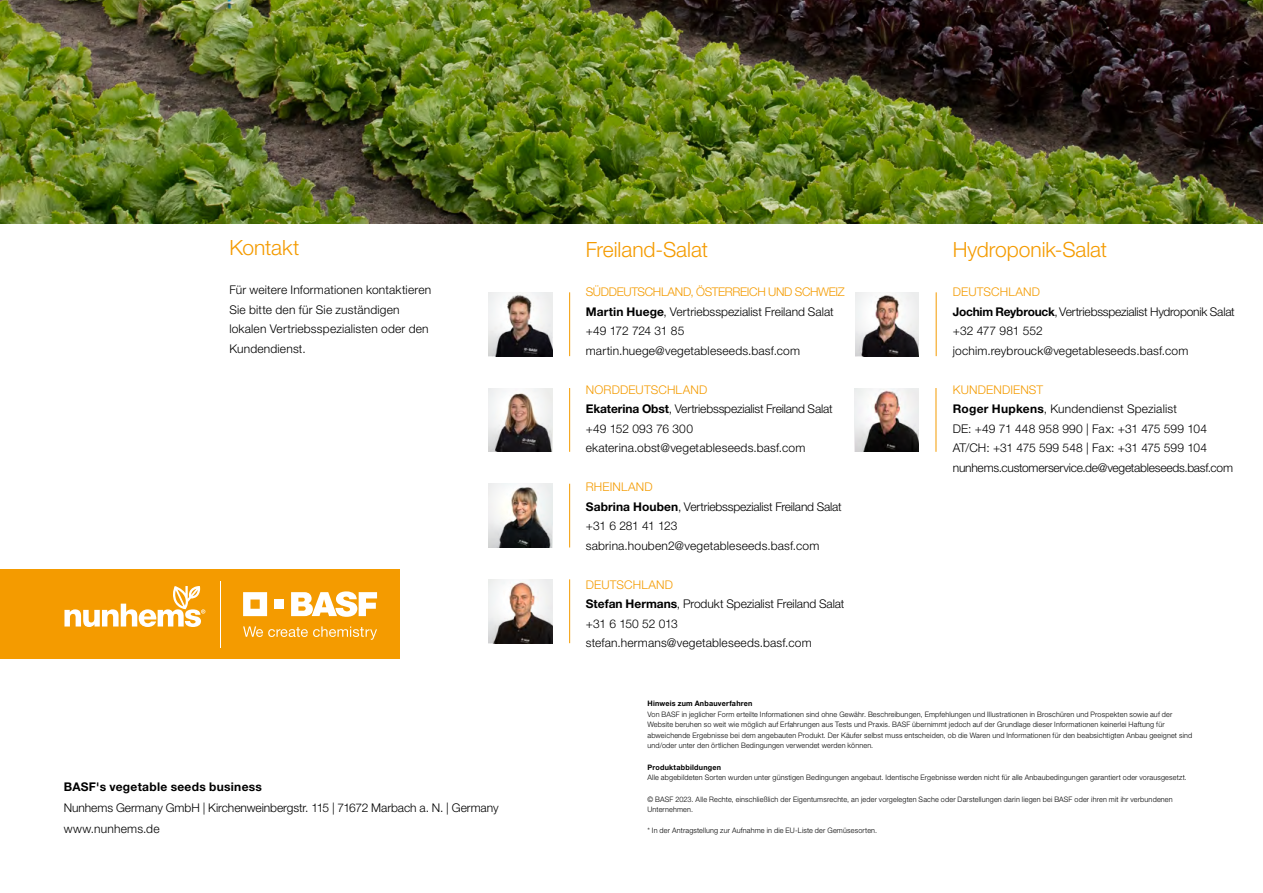
<style>
.page{position:relative;width:1263px;height:893px;background:#fff}
.page>*{position:absolute;margin:0;border:0;box-sizing:border-box;transform-origin:0 0}
.t1{font:300 21px "Helvetica Neue LT Std";letter-spacing:-.005em;color:#f49b00}
.t2{font:300 12px/19.5px "Helvetica Neue LT Std";letter-spacing:.005em;color:#000}
.t3{font:700 12px "Helvetica Neue LT Std";letter-spacing:.025em;color:#000}
.t4{font:300 7.5px/10.6px "Helvetica Neue LT Std";letter-spacing:.025em;color:#000;scale:.96 1}
.t5{font:700 7.5px "Helvetica Neue LT Std";letter-spacing:.03em;color:#000;scale:.96 1}
.s1{color:#f49b00}
.s2{font-weight:700}
</style>
<div class="page">
<img style="left:0;top:0;width:1263px;height:659px">
<h1 class="t1" style="left:229px;top:235px;width:72px">Kontakt</h1>
<p class="t2" style="left:229px;top:280px;width:203px">Für weitere Informationen kontaktieren<br>Sie bitte den für Sie zuständigen lokalen Vertriebsspezialisten oder den<br>Kundendienst.</p>
<p class="t3" style="left:64px;top:779px;width:200px">BASF's vegetable seeds business</p>
<p class="t2" style="left:64px;top:797px;width:436px;line-height:21.3px">Nunhems Germany GmbH | Kirchenweinbergstr. 115 | 71672 Marbach a. N. | Germany www.nunhems.de</p>
<h1 class="t1" style="left:586px;top:237px;width:124px">Freiland-Salat</h1>
<p class="t2" style="left:586px;top:282px;width:260px"><span class="s1">SÜDDEUTSCHLAND, ÖSTERREICH UND SCHWEIZ </span><span class="s2">Martin Huege</span>, Vertriebsspezialist Freiland Salat +49 172 724 31 85 martin.huege@vegetableseeds.basf.com</p>
<p class="t2" style="left:586px;top:379px;width:248px"><span class="s1">NORDDEUTSCHLAND<br></span><span class="s2">Ekaterina Obst</span>, Vertriebsspezialist Freiland Salat +49 152 093 76 300 ekaterina.obst@vegetableseeds.basf.com</p>
<p class="t2" style="left:586px;top:477px;width:257px"><span class="s1">RHEINLAND<br></span><span class="s2">Sabrina Houben</span>, Vertriebsspezialist Freiland Salat +31 6 281 41 123 sabrina.houben2@vegetableseeds.basf.com</p>
<p class="t2" style="left:586px;top:574px;width:260px"><span class="s1">DEUTSCHLAND<br></span><span class="s2">Stefan Hermans</span>, Produkt Spezialist Freiland Salat +31 6 150 52 013 stefan.hermans@vegetableseeds.basf.com</p>
<h1 class="t1" style="left:953px;top:237px;width:156px">Hydroponik-Salat</h1>
<p class="t2" style="left:953px;top:282px;width:283px"><span class="s1">DEUTSCHLAND<br></span><span class="s2">Jochim Reybrouck</span>, Vertriebsspezialist Hydroponik Salat +32 477 981 552 jochim.reybrouck@vegetableseeds.basf.com</p>
<p class="t2" style="left:953px;top:379px;width:282px"><span class="s1">KUNDENDIENST<br></span><span class="s2">Roger Hupkens</span>, Kundendienst Spezialist<br>DE: +49 71 448 958 990 | Fax: +31 475 599 104<br>AT/CH: +31 475 599 548 | Fax: +31 475 599 104 nunhems.customerservice.de@vegetableseeds.basf.com</p>
<p class="t5" style="left:647px;top:699px;width:111px">Hinweis zum Anbauverfahren</p>
<p class="t4" style="left:647px;top:708px;width:569px">Von BASF in jeglicher Form erteilte Informationen sind ohne Gewähr. Beschreibungen, Empfehlungen und Illustrationen in Broschüren und Prospekten sowie auf der Website beruhen so weit wie möglich auf Erfahrungen aus Tests und Praxis. BASF übernimmt jedoch auf der Grundlage dieser Informationen keinerlei Haftung für abweichende Ergebnisse bei dem angebauten Produkt. Der Käufer selbst muss entscheiden, ob die Waren und Informationen für den beabsichtigten Anbau geeignet sind und/oder unter den örtlichen Bedingungen verwendet werden können.</p>
<p class="t5" style="left:647px;top:762px;width:78px">Produktabbildungen</p>
<p class="t4" style="left:647px;top:772px;width:563px">Alle abgebildeten Sorten wurden unter günstigen Bedingungen angebaut. Identische Ergebnisse werden nicht für alle Anbaubedingungen garantiert oder vorausgesetzt.</p>
<p class="t4" style="left:647px;top:793px;width:549px">© BASF 2023. Alle Rechte, einschließlich der Eigentumsrechte, an jeder vorgelegten Sache oder Darstellungen darin liegen bei BASF oder ihren mit ihr verbundenen<br>Unternehmen.</p>
<p class="t4" style="left:647px;top:825px;width:241px">* In der Antragstellung zur Aufnahme in die EU-Liste der Gemüsesorten.</p>
</div>
